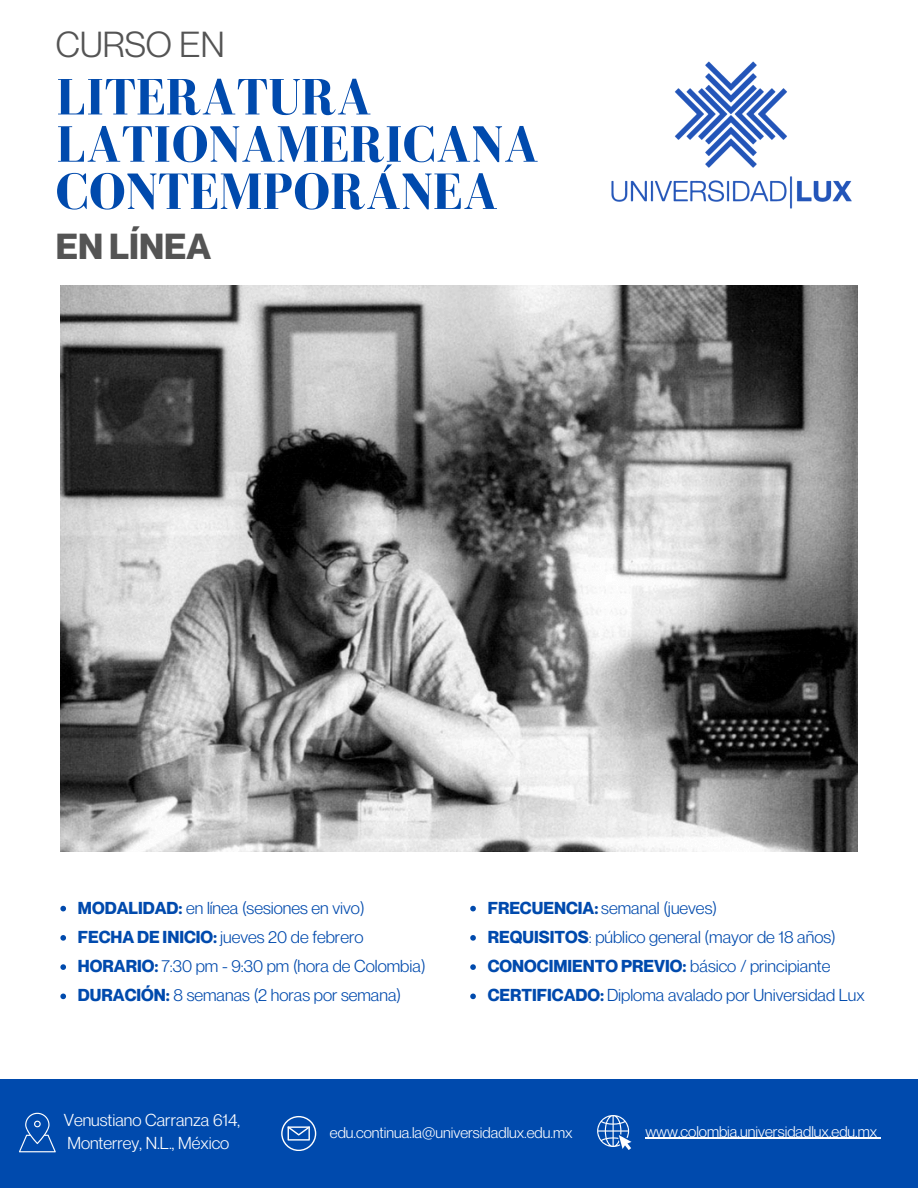
<style>
.page{position:relative;width:918px;height:1188px;background:#fff}
.page>*{position:absolute;margin:0;border:0;box-sizing:border-box;transform-origin:0 0}
.t1{font:700 52.5px/47.2px "Bodoni FLF";color:#004aad}
.t2{font:35.4px "Neue Montreal";color:#545454}
.t3{font:700 35.4px "Neue Montreal";color:#545454}
.t4{font:16.95px "Neue Montreal";color:#004aad}
.t5{font:16.95px/23.7px "Neue Montreal";color:#fff}
.t6{font:700 16.95px "Neue Montreal";color:#004aad}
.t7{font:15.15px "Neue Montreal";color:#fff}
.s1{font-weight:700}
.s2{font-weight:400}
</style>
<div class="page">
<img style="left:61px;top:285px;width:796px;height:566px">
<div style="left:0;top:1079px;width:918px;height:109px;background:#004aad"></div>
<svg style="left:19px;top:1113px;width:37px;height:39px"></svg>
<svg style="left:597px;top:1115px;width:35px;height:35px"></svg>
<hr style="left:645px;top:1138px;width:232px;height:1px;background:#fff">
<img style="left:563px;top:61px;width:295px;height:251px">
<svg style="left:60px;top:906px;width:6px;height:5px"></svg>
<svg style="left:60px;top:935px;width:6px;height:6px"></svg>
<svg style="left:60px;top:964px;width:6px;height:6px"></svg>
<svg style="left:60px;top:994px;width:6px;height:5px"></svg>
<svg style="left:470px;top:906px;width:6px;height:5px"></svg>
<svg style="left:470px;top:935px;width:6px;height:6px"></svg>
<svg style="left:470px;top:964px;width:6px;height:6px"></svg>
<svg style="left:470px;top:994px;width:6px;height:5px"></svg>
<svg style="left:281px;top:1116px;width:35px;height:35px"></svg>
<h1 class="t2" style="left:56px;top:22px;width:170px">CURSO EN</h1>
<h2 class="t1" style="left:56px;top:73px;width:484px">LITERATURA<br>LATIONAMERICANA<br>CONTEMPORÁNEA</h2>
<p class="t3" style="left:56px;top:224px;width:157px">EN LÍNEA</p>
<p class="t4" style="left:78px;top:897px;width:288px"><span class="s1">MODALIDAD:</span> en línea (sesiones en vivo)</p>
<p class="t4" style="left:78px;top:926px;width:287px"><span class="s1">FECHA DE INICIO:</span> jueves 20 de febrero</p>
<p class="t4" style="left:78px;top:956px;width:349px"><span class="s1">HORARIO:</span> 7:30 pm - 9:30 pm (hora de Colombia)</p>
<p class="t4" style="left:78px;top:985px;width:325px"><span class="s1">DURACIÓN:</span> 8 semanas (2 horas por semana)</p>
<p class="t4" style="left:488px;top:897px;width:231px"><span class="s1">FRECUENCIA:</span> semanal (jueves)</p>
<p class="t4" style="left:488px;top:926px;width:350px"><span class="s1">REQUISITOS</span>: público general (mayor de 18 años)</p>
<p class="t6" style="left:488px;top:956px;width:344px">CONOCIMIENTO PREVIO: <span class="s2">básico / principiante</span></p>
<p class="t4" style="left:488px;top:985px;width:378px"><span class="s1">CERTIFICADO:</span> Diploma avalado por Universidad Lux</p>
<h3 class="t5" style="left:64px;top:1108px;width:178px">Venustiano Carranza 614,<br>Monterrey, N.L., México</h3>
<p class="t7" style="left:330px;top:1123px;width:244px">edu.continua.la@universidadlux.edu.mx</p>
<p class="t7" style="left:645px;top:1122px;width:233px">www.colombia.universidadlux.edu.mx</p>
</div>
